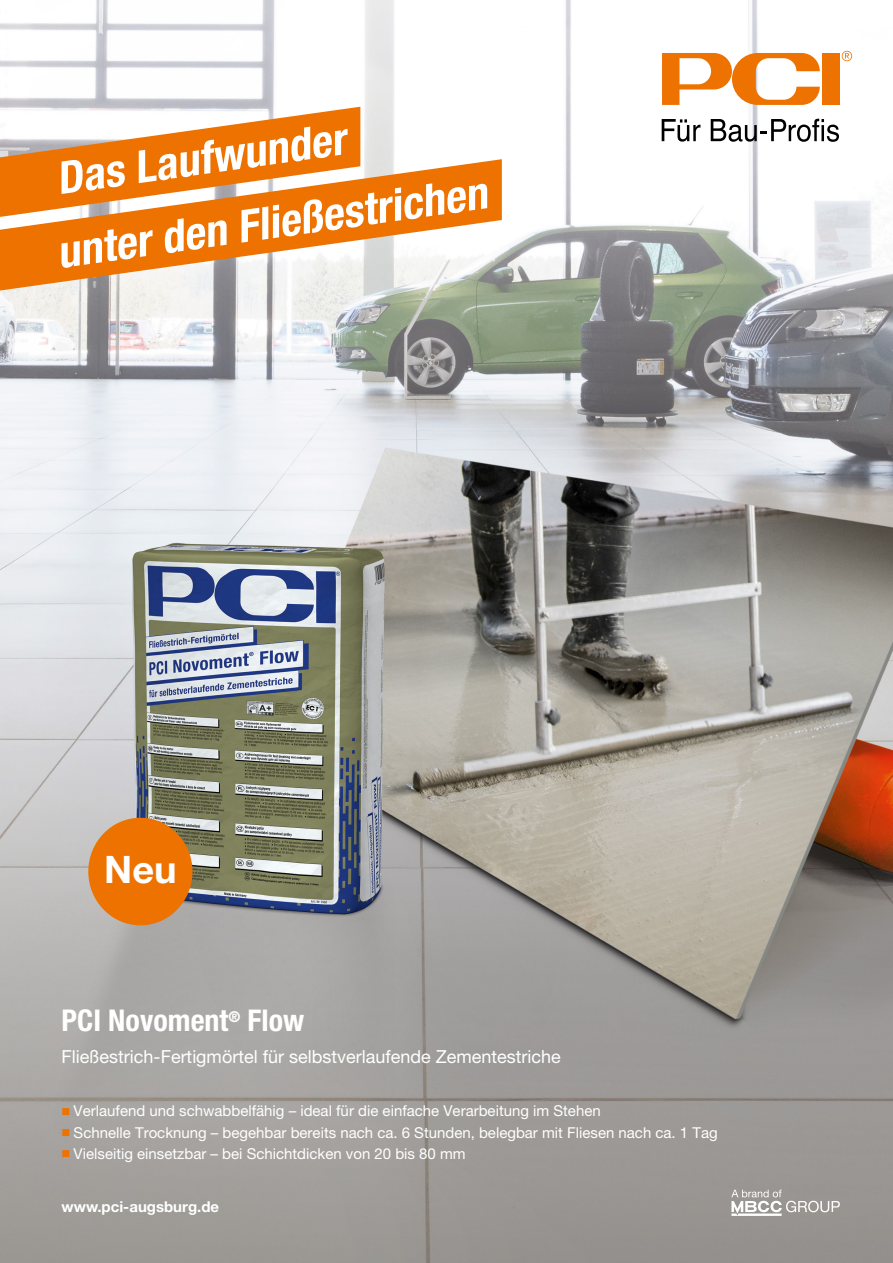
<style>
.page{position:relative;width:893px;height:1263px;background:#fff}
.page>*{position:absolute;margin:0;border:0;box-sizing:border-box;transform-origin:0 0}
.t1{font:700 condensed 45px "Helvetica Neue LT Pro";color:#fff}
.t2{font:700 37.95px "Helvetica Neue LT Std";color:#fff}
.t3{font:700 condensed 30px "Helvetica Neue LT Pro";color:#fff}
.t4{font:18px "Helvetica Neue LT Pro";color:#fff}
.t5{font:15px/21.3px "Helvetica Neue LT Pro";color:#fff}
.t6{font:700 15px "Helvetica Neue LT Std";color:#fff}
</style>
<div class="page">
<img style="left:0;top:0;width:893px;height:1263px">
<div style="left:88px;top:818px;width:104px;height:107px;background:#ee7200;border-radius:50%"></div>
<svg style="left:0;top:159px;width:502px;height:132px;fill:#ee7200"></svg>
<svg style="left:0;top:107px;width:360px;height:110px"></svg>
<div style="left:822px;top:53px;width:17px;height:52px;background:#ee7200"></div>
<svg style="left:662px;top:53px;width:158px;height:52px"></svg>
<svg style="left:842px;top:51px;width:10px;height:10px"></svg>
<svg style="left:662px;top:119px;width:38px;height:23px"></svg>
<svg style="left:711px;top:119px;width:128px;height:23px"></svg>
<svg style="left:731px;top:1189px;width:109px;height:27px"></svg>
<svg style="left:63px;top:1107px;width:7px;height:8px"></svg>
<svg style="left:63px;top:1129px;width:7px;height:7px"></svg>
<svg style="left:63px;top:1150px;width:7px;height:7px"></svg>
<h1 class="t1" style="left:53px;top:153px;width:293px;rotate:-8deg">Das Laufwunder</h1>
<h1 class="t1" style="left:54px;top:227px;width:435px;rotate:-8deg">unter den Fließestrichen</h1>
<h2 class="t2" style="left:104px;top:846px;width:74px">Neu</h2>
<h3 class="t3" style="left:62px;top:1003px;width:244px">PCI Novoment<sup>®</sup> Flow</h3>
<p class="t4" style="left:62px;top:1045px;width:501px">Fließestrich-Fertigmörtel für selbstverlaufende Zementestriche</p>
<p class="t5" style="left:74px;top:1100px;width:646px">Verlaufend und schwabbelfähig – ideal für die einfache Verarbeitung im Stehen<br>Schnelle Trocknung – begehbar bereits nach ca. 6 Stunden, belegbar mit Fliesen nach ca. 1 Tag<br>Vielseitig einsetzbar – bei Schichtdicken von 20 bis 80 mm</p>
<p class="t6" style="left:62px;top:1197px;width:159px">www.pci-augsburg.de</p>
</div>
